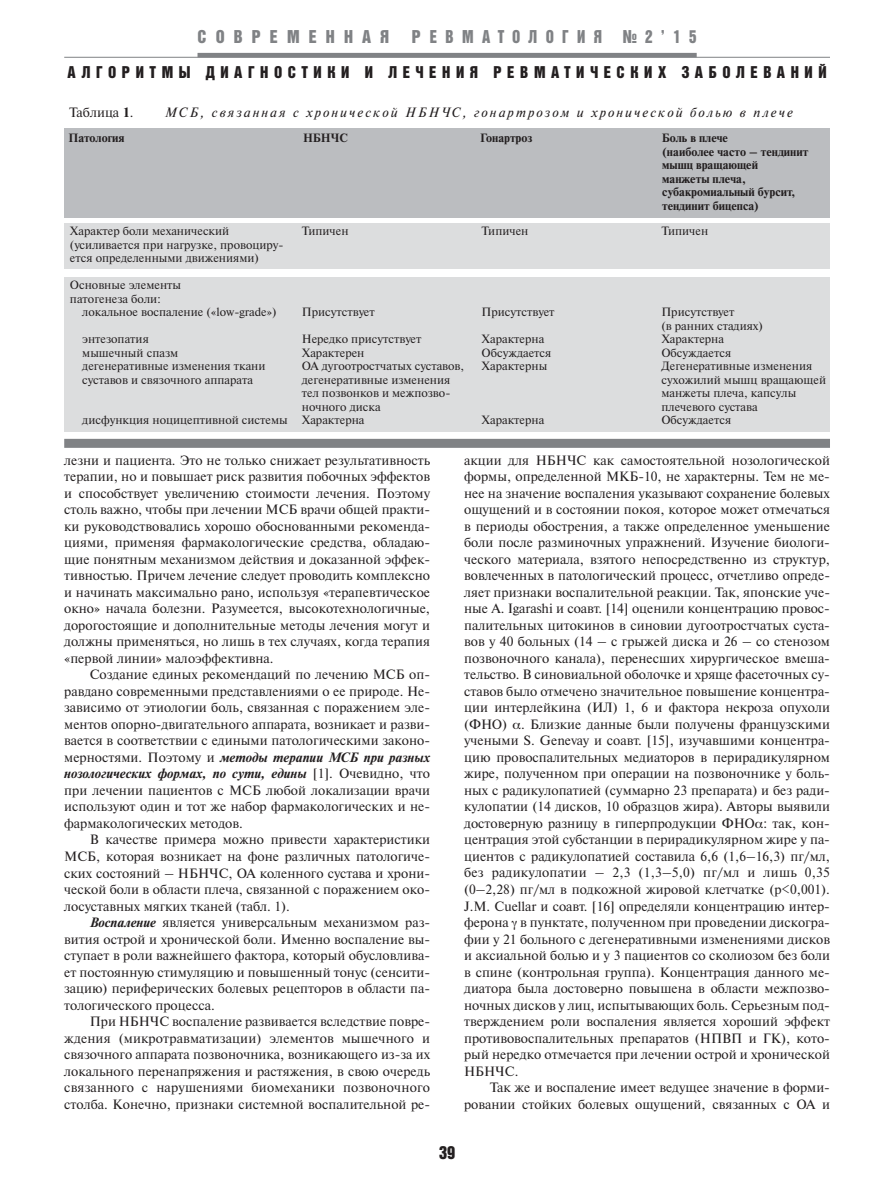
<style>
.page{position:relative;width:893px;height:1190px;background:#fff}
.page>*{position:absolute;margin:0;border:0;box-sizing:border-box;transform-origin:0 0}
.t1{font:18px "Bastion Kontrast";letter-spacing:.505em;color:#808285}
.t2{font:18px "Bastion Kontrast";color:#231f20}
.t3{font:16.5px "Bastion Kontrast";letter-spacing:.335em;color:#231f20}
.t4{font:13.5px/16.5px "Newton C";color:#231f20;text-align:justify}
.t5{font:italic 13.5px "Newton C";letter-spacing:.15em;color:#231f20}
.t6{font:12px/13.5px "Newton C";color:#231f20}
.t7{font:700 12px/13.5px "Newton C";color:#231f20}
.s1{font-weight:700}
.s2{font-weight:700;font-style:italic}
</style>
<div class="page">
<hr style="left:64px;top:57px;width:766px;height:1px;background:#808285">
<hr style="left:197px;top:53px;width:499px;height:4px;background:#808285">
<div style="left:64px;top:128px;width:766px;height:89px;background:#bbbdc0"></div>
<div style="left:64px;top:223px;width:766px;height:18px;background:#dcddde"></div>
<div style="left:64px;top:439px;width:766px;height:9px;background:#808285"></div>
<div style="left:64px;top:240px;width:766px;height:28px;background:#dcddde"></div>
<div style="left:64px;top:277px;width:766px;height:155px;background:#dcddde"></div>
<h1 class="t1" style="left:197px;top:30px;width:193px">СОВPEМЕННАЯ</h1>
<h1 class="t1" style="left:412px;top:30px;width:286px">РЕВМАТОЛОГИЯ №2’15</h1>
<p class="t3" style="left:68px;top:66px;width:760px">АЛГОРИТМЫ ДИАГНОСТИКИ И ЛЕЧЕНИЯ РЕВМАТИЧЕСКИХ ЗАБОЛЕВАНИЙ</p>
<p class="t4" style="left:69px;top:106px;width:66px">Таблица <span class="s1">1</span>.</p>
<p class="t5" style="left:165px;top:107px;width:629px">МСБ, связанная с хронической НБНЧС, гонартрозом и хронической болью в плече</p>
<p class="t7" style="left:68px;top:132px;width:58px">Патология</p>
<p class="t7" style="left:303px;top:132px;width:46px">НБНЧС</p>
<p class="t7" style="left:480px;top:132px;width:54px">Гонартроз</p>
<p class="t7" style="left:661px;top:132px;width:148px">Боль в плече<br>(наиболее часто – тендинит мышц вращающей<br>манжеты плеча, субакромиальный бурсит, тендинит бицепса)</p>
<p class="t6" style="left:70px;top:225px;width:215px">Характер боли механический (усиливается при нагрузке, провоциру&shy;ется определенными движениями)</p>
<p class="t6" style="left:70px;top:279px;width:113px">Основные элементы патогенеза боли:</p>
<p class="t6" style="left:82px;top:306px;width:196px">локальное воспаление («low-grade»)</p>
<p class="t6" style="left:82px;top:333px;width:185px">энтезопатия<br>мышечный спазм дегенеративные изменения ткани суставов и связочного аппарата</p>
<p class="t6" style="left:82px;top:414px;width:207px">дисфункция ноцицептивной системы</p>
<p class="t6" style="left:302px;top:225px;width:48px">Типичен</p>
<p class="t6" style="left:302px;top:306px;width:74px">Присутствует</p>
<p class="t6" style="left:302px;top:333px;width:164px">Нередко присутствует<br>Характерен<br>ОА дугоотростчатых суставов, дегенеративные изменения тел позвонков и межпозво&shy;ночного диска<br>Характерна</p>
<p class="t6" style="left:481px;top:225px;width:48px">Типичен</p>
<p class="t6" style="left:481px;top:306px;width:74px">Присутствует</p>
<p class="t6" style="left:481px;top:333px;width:71px">Характерна<br>Обсуждается<br>Характерны</p>
<p class="t6" style="left:481px;top:414px;width:64px">Характерна</p>
<p class="t6" style="left:661px;top:225px;width:48px">Типичен</p>
<p class="t6" style="left:661px;top:306px;width:166px">Присутствует<br>(в ранних стадиях)<br>Характерна<br>Обсуждается<br>Дегенеративные изменения сухожилий мышц вращающей манжеты плеча, капсулы плечевого сустава<br>Обсуждается</p>
<p class="t4" style="left:64px;top:453px;width:367px">лезни и пациента. Это не только снижает результативность терапии, но и повышает риск развития побочных эффектов и способствует увеличению стоимости лечения. Поэтому столь важно, чтобы при лечении МСБ врачи общей практи&shy;ки руководствовались хорошо обоснованными рекоменда&shy;циями, применяя фармакологические средства, обладаю&shy;щие понятным механизмом действия и доказанной эффек&shy;тивностью. Причем лечение следует проводить комплексно и начинать максимально рано, используя «терапевтическое окно» начала болезни. Разумеется, высокотехнологичные, дорогостоящие и дополнительные методы лечения могут и должны применяться, но лишь в тех случаях, когда терапия «первой линии» малоэффективна.</p>
<p class="t4" style="left:64px;top:668px;width:367px;text-indent:26px">Создание единых рекомендаций по лечению МСБ оп&shy;равдано современными представлениями о ее природе. Не&shy;зависимо от этиологии боль, связанная с поражением эле&shy;ментов опорно-двигательного аппарата, возникает и разви&shy;вается в соответствии с едиными патологическими законо&shy;мерностями. Поэтому и <span class="s2">методы терапии МСБ при разных нозологических формах, по сути, едины</span> [1]. Очевидно, что при лечении пациентов с МСБ любой локализации врачи используют один и тот же набор фармакологических и не&shy;фармакологических методов.</p>
<p class="t4" style="left:64px;top:833px;width:367px;text-indent:26px">В качестве примера можно привести характеристики МСБ, которая возникает на фоне различных патологиче&shy;ских состояний – НБНЧС, ОА коленного сустава и хрони&shy;ческой боли в области плеча, связанной с поражением око&shy;лосуставных мягких тканей (табл. 1).</p>
<p class="t4" style="left:64px;top:915px;width:367px;text-indent:26px"><span class="s2">Воспаление</span> является универсальным механизмом раз&shy;вития острой и хронической боли. Именно воспаление вы&shy;ступает в роли важнейшего фактора, который обусловлива&shy;ет постоянную стимуляцию и повышенный тонус (сенсити&shy;зацию) периферических болевых рецепторов в области па&shy;тологического процесса.</p>
<p class="t4" style="left:64px;top:1014px;width:367px;text-indent:26px">При НБНЧС воспаление развивается вследствие повре&shy;ждения (микротравматизации) элементов мышечного и связочного аппарата позвоночника, возникающего из-за их локального перенапряжения и растяжения, в свою очередь связанного с нарушениями биомеханики позвоночного столба. Конечно, признаки системной воспалительной ре-</p>
<p class="t4" style="left:464px;top:453px;width:367px">акции для НБНЧС как самостоятельной нозологической формы, определенной МКБ-10, не характерны. Тем не ме&shy;нее на значение воспаления указывают сохранение болевых ощущений и в состоянии покоя, которое может отмечаться в периоды обострения, а также определенное уменьшение боли после разминочных упражнений. Изучение биологи&shy;ческого материала, взятого непосредственно из структур, вовлеченных в патологический процесс, отчетливо опреде&shy;ляет признаки воспалительной реакции. Так, японские уче&shy;ные A. Igarashi и соавт. [14] оценили концентрацию провос&shy;палительных цитокинов в синовии дугоотростчатых суста&shy;вов у 40 больных (14 – с грыжей диска и 26 – со стенозом позвоночного канала), перенесших хирургическое вмеша&shy;тельство. В синовиальной оболочке и хряще фасеточных су&shy;ставов было отмечено значительное повышение концентра&shy;ции интерлейкина (ИЛ) 1, 6 и фактора некроза опухоли (ФНО) . Близкие данные были получены французскими учеными S. Genevay и соавт. [15], изучавшими концентра&shy;цию провоспалительных медиаторов в перирадикулярном жире, полученном при операции на позвоночнике у боль&shy;ных с радикулопатией (суммарно 23 препарата) и без ради&shy;кулопатии (14 дисков, 10 образцов жира). Авторы выявили достоверную разницу в гиперпродукции ФНО : так, кон&shy;центрация этой субстанции в перирадикулярном жире у па&shy;циентов с радикулопатией составила 6,6 (1,6–16,3) пг/мл, без радикулопатии – 2,3 (1,3–5,0) пг/мл и лишь 0,35 (0–2,28) пг/мл в подкожной жировой клетчатке (р&lt;0,001).<br>J.М. Cuellar и соавт. [16] определяли концентрацию интер&shy;ферона в пунктате, полученном при проведении дискогра&shy;фии у 21 больного с дегенеративными изменениями дисков и аксиальной болью и у 3 пациентов со сколиозом без боли в спине (контрольная группа). Концентрация данного ме&shy;диатора была достоверно повышена в области межпозво&shy;ночных дисков у лиц, испытывающих боль. Серьезным под&shy;тверждением роли воспаления является хороший эффект противовоспалительных препаратов (НПВП и ГК), кото&shy;рый нередко отмечается при лечении острой и хронической НБНЧС.</p>
<p class="t4" style="left:464px;top:1080px;width:367px;text-align:right">Так же и воспаление имеет ведущее значение в форми&shy;ровании стойких болевых ощущений, связанных с ОА и</p>
<h1 class="t2" style="left:439px;top:1145px;width:18px">39</h1>
</div>
